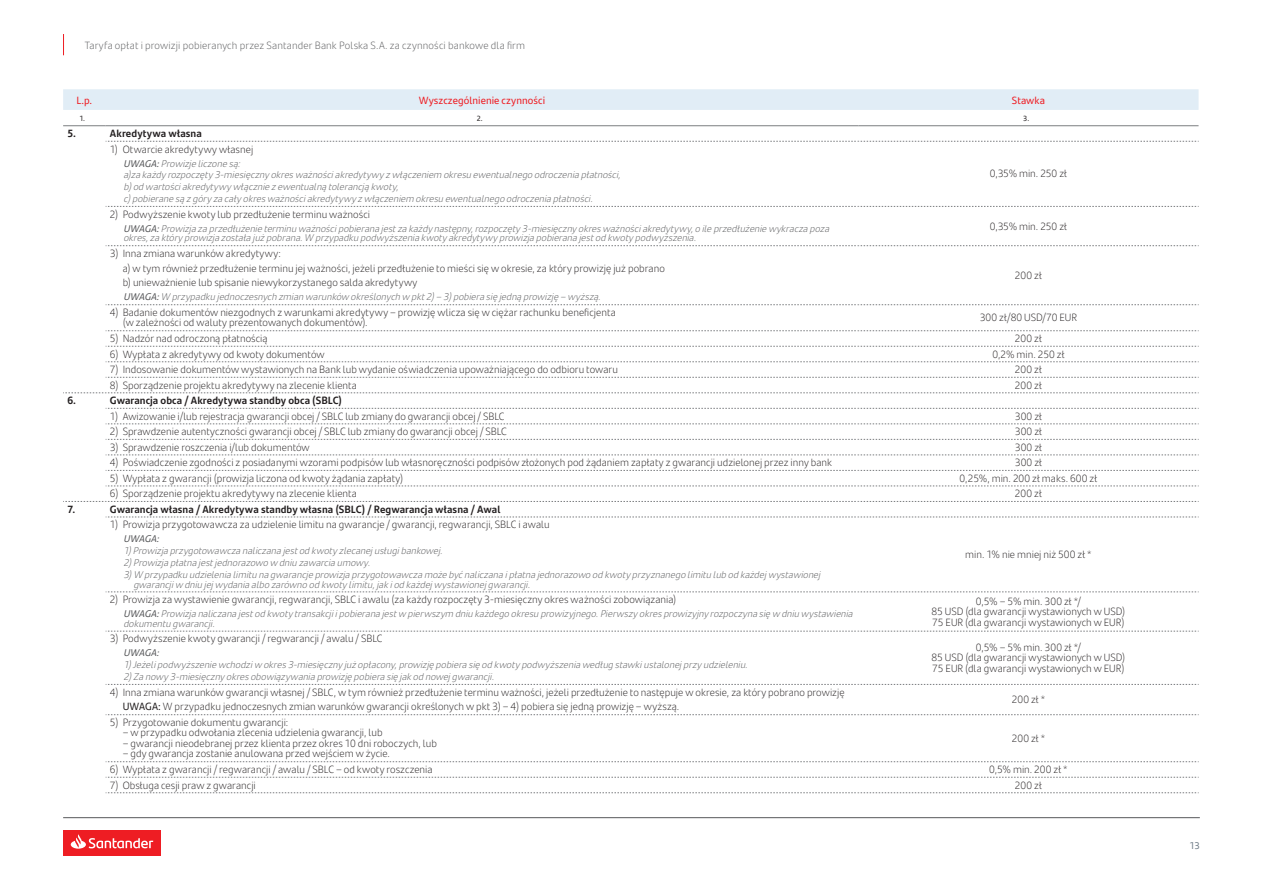
<style>
.page{position:relative;width:1263px;height:893px;background:#fff}
.page>*{position:absolute;margin:0;border:0;box-sizing:border-box;transform-origin:0 0}
.t1{font:300 10.5px/10.5px "Santander Text";color:#231f20}
.t2{font:700 10.5px "Santander Text";letter-spacing:.005em;color:#231f20}
.t3{font:300 10.5px "Santander Text";letter-spacing:.01em;color:#57585a}
.t4{font:10.5px "Santander Text";letter-spacing:.005em;color:#ee1d23}
.t5{font:italic 300 9.75px/11.9px "Santander Text";color:#57585a}
.t6{font:italic 9.75px "Santander Text";color:#57585a}
.t7{font:9.75px "Santander Text";color:#727f8a}
.t8{font:7.5px "Santander Text";color:#231f20}
.s1{font-weight:400}
</style>
<div class="page">
<svg style="left:63px;top:34px;width:1px;height:21px"></svg>
<div style="left:63px;top:830px;width:98px;height:26px;background:#ee1d23"></div>
<svg style="left:71px;top:834px;width:82px;height:15px"></svg>
<hr style="left:63px;top:817px;width:1137px;height:1px;background:#57585a">
<div style="left:63px;top:89px;width:1135px;height:21px;background:#e1edf6"></div>
<svg style="left:106px;top:141px;width:1093px;height:1px"></svg>
<svg style="left:106px;top:206px;width:1093px;height:1px"></svg>
<svg style="left:106px;top:245px;width:1093px;height:1px"></svg>
<svg style="left:106px;top:304px;width:1093px;height:1px"></svg>
<svg style="left:106px;top:330px;width:1093px;height:1px"></svg>
<svg style="left:106px;top:346px;width:1093px;height:1px"></svg>
<svg style="left:106px;top:361px;width:1093px;height:1px"></svg>
<svg style="left:106px;top:377px;width:1093px;height:1px"></svg>
<svg style="left:63px;top:393px;width:1136px;height:1px"></svg>
<svg style="left:106px;top:408px;width:1093px;height:1px"></svg>
<svg style="left:106px;top:424px;width:1093px;height:1px"></svg>
<svg style="left:106px;top:439px;width:1093px;height:1px"></svg>
<svg style="left:106px;top:455px;width:1093px;height:1px"></svg>
<svg style="left:106px;top:470px;width:1093px;height:1px"></svg>
<svg style="left:106px;top:486px;width:1093px;height:1px"></svg>
<svg style="left:63px;top:501px;width:1136px;height:1px"></svg>
<svg style="left:106px;top:517px;width:1093px;height:1px"></svg>
<svg style="left:106px;top:592px;width:1093px;height:1px"></svg>
<svg style="left:106px;top:631px;width:1093px;height:1px"></svg>
<svg style="left:106px;top:684px;width:1093px;height:1px"></svg>
<svg style="left:106px;top:714px;width:1093px;height:1px"></svg>
<svg style="left:106px;top:761px;width:1093px;height:1px"></svg>
<svg style="left:106px;top:777px;width:1093px;height:1px"></svg>
<svg style="left:106px;top:792px;width:1093px;height:1px"></svg>
<hr style="left:63px;top:125px;width:43px;height:1px;background:#7c7e81">
<hr style="left:106px;top:125px;width:752px;height:1px;background:#7c7e81">
<hr style="left:858px;top:125px;width:340px;height:1px;background:#7c7e81">
<p class="t3" style="left:85px;top:37px;width:442px">Taryfa opłat i prowizji pobieranych przez Santander Bank Polska S.A. za czynności bankowe dla firm</p>
<p class="t4" style="left:77px;top:92px;width:17px">L.p.</p>
<p class="t4" style="left:419px;top:92px;width:128px">Wyszczególnienie czynności</p>
<p class="t4" style="left:1012px;top:92px;width:34px">Stawka</p>
<p class="t8" style="left:79px;top:112px;width:7px">1.</p>
<p class="t8" style="left:477px;top:112px;width:7px">2.</p>
<p class="t8" style="left:1023px;top:112px;width:8px">3.</p>
<p class="t2" style="left:67px;top:125px;width:10px">5.</p>
<p class="t2" style="left:110px;top:125px;width:93px">Akredytywa własna</p>
<p class="t1" style="left:110px;top:143px;width:145px">1) Otwarcie akredytywy własnej</p>
<p class="t5" style="left:123px;top:157px;width:501px"><span class="s1">UWAGA:</span>Prowizjeliczonesą:<br>a)zakażdyrozpoczęty3-miesięcznyokresważnościakredytywyzwłączeniem okresuewentualnegoodroczeniapłatności, b)odwartościakredytywywłączniezewentualnątolerancjąkwoty, c)pobieranesązgóryzacałyokresważnościakredytywyzwłączeniem okresuewentualnegoodroczeniapłatności.</p>
<p class="t1" style="left:990px;top:168px;width:79px">0,35% min. 250 zł</p>
<p class="t1" style="left:110px;top:208px;width:262px">2) Podwyższenie kwoty lub przedłużenie terminu ważności</p>
<p class="t5" style="left:123px;top:223px;width:710px;line-height:9.8px"><span class="s1">UWAGA:</span>Prowizjazaprzedłużenieterminuważnościpobieranajestzakażdynastępny,rozpoczęty3-miesięcznyokresważnościakredytywy,oileprzedłużeniewykraczapoza okres,zaktóryprowizjazostałajużpobrana.W przypadkupodwyższeniakwotyakredytywyprowizjapobieranajestodkwotypodwyższenia.</p>
<p class="t1" style="left:990px;top:220px;width:79px">0,35% min. 250 zł</p>
<p class="t1" style="left:123px;top:245px;width:544px;line-height:14.7px;text-indent:-13px">3) Inna zmiana warunków akredytywy:<br>a) w tym również przedłużenie terminu jej ważności, jeżeli przedłużenie to mieści się w okresie, za który prowizję już pobrano b) unieważnienie lub spisanie niewykorzystanego salda akredytywy</p>
<p class="t5" style="left:123px;top:291px;width:481px"><span class="s1">UWAGA:</span>W przypadkujednoczesnychzmianwarunków określonychw pkt2)–3)pobierasięjednąprowizję–wyższą.</p>
<p class="t1" style="left:1015px;top:269px;width:28px">200 zł</p>
<p class="t1" style="left:123px;top:307px;width:495px;text-indent:-13px">4) Badanie dokumentów niezgodnych z warunkami akredytywy – prowizję wlicza się w ciężar rachunku beneficjenta (w zależności od waluty prezentowanych dokumentów).</p>
<p class="t1" style="left:980px;top:312px;width:99px">300 zł/80 USD/70 EUR</p>
<p class="t1" style="left:110px;top:333px;width:159px">5) Nadzór nad odroczoną płatnością</p>
<p class="t1" style="left:1015px;top:333px;width:28px">200 zł</p>
<p class="t1" style="left:110px;top:348px;width:216px">6) Wypłata z akredytywy od kwoty dokumentów</p>
<p class="t1" style="left:992px;top:348px;width:74px">0,2% min. 250 zł</p>
<p class="t1" style="left:110px;top:364px;width:510px">7) Indosowanie dokumentów wystawionych na Bank lub wydanie oświadczenia upoważniającego do odbioru towaru</p>
<p class="t1" style="left:1015px;top:364px;width:28px">200 zł</p>
<p class="t1" style="left:110px;top:379px;width:249px">8) Sporządzenie projektu akredytywy na zlecenie klienta</p>
<p class="t1" style="left:1015px;top:379px;width:28px">200 zł</p>
<p class="t2" style="left:67px;top:392px;width:10px">6.</p>
<p class="t2" style="left:110px;top:392px;width:234px">Gwarancja obca / Akredytywa standby obca (SBLC)</p>
<p class="t1" style="left:110px;top:410px;width:396px">1) Awizowanie i/lub rejestracja gwarancji obcej / SBLC lub zmiany do gwarancji obcej / SBLC</p>
<p class="t1" style="left:1015px;top:410px;width:29px">300 zł</p>
<p class="t1" style="left:110px;top:426px;width:398px">2) Sprawdzenie autentyczności gwarancji obcej / SBLC lub zmiany do gwarancji obcej / SBLC</p>
<p class="t1" style="left:1015px;top:426px;width:29px">300 zł</p>
<p class="t1" style="left:110px;top:441px;width:201px">3) Sprawdzenie roszczenia i/lub dokumentów</p>
<p class="t1" style="left:1015px;top:441px;width:29px">300 zł</p>
<p class="t1" style="left:110px;top:457px;width:724px">4) Poświadczenie zgodności z posiadanymi wzorami podpisów lub własnoręczności podpisów złożonych pod żądaniem zapłaty z gwarancji udzielonej przez inny bank</p>
<p class="t1" style="left:1015px;top:457px;width:29px">300 zł</p>
<p class="t1" style="left:110px;top:472px;width:295px">5) Wypłata z gwarancji (prowizja liczona od kwoty żądania zapłaty)</p>
<p class="t1" style="left:959px;top:472px;width:139px">0,25%, min. 200 zł maks. 600 zł</p>
<p class="t1" style="left:110px;top:488px;width:249px">6) Sporządzenie projektu akredytywy na zlecenie klienta</p>
<p class="t1" style="left:1015px;top:488px;width:28px">200 zł</p>
<p class="t2" style="left:67px;top:501px;width:9px">7.</p>
<p class="t2" style="left:110px;top:501px;width:392px">Gwarancja własna / Akredytywa standby własna (SBLC) / Regwarancja własna / Awal</p>
<p class="t1" style="left:110px;top:519px;width:441px">1) Prowizja przygotowawcza za udzielenie limitu na gwarancje / gwarancji, regwarancji, SBLC i awalu</p>
<p class="t6" style="left:123px;top:531px;width:40px">UWAGA:</p>
<p class="t5" style="left:123px;top:544px;width:699px">1)Prowizjaprzygotowawczanaliczanajestodkwotyzlecanej usługibankowej.<br>2)Prowizjapłatnajestjednorazowow dniuzawarciaumowy.<br>3)W przypadkuudzielenialimitunagwarancjeprowizjaprzygotowawczamożebyćnaliczanaipłatnajednorazowoodkwotyprzyznanegolimitulubodkażdej wystawionej</p>
<p class="t5" style="left:133px;top:578px;width:401px">gwarancjiw dniujej wydaniaalbozarównoodkwotylimitu,jakiodkażdej wystawionej gwarancji.</p>
<p class="t1" style="left:965px;top:548px;width:128px">min. 1% nie mniej niż 500 zł *</p>
<p class="t1" style="left:110px;top:594px;width:568px">2) Prowizja za wystawienie gwarancji, regwarancji, SBLC i awalu (za każdy rozpoczęty 3-miesięczny okres ważności zobowiązania)</p>
<p class="t5" style="left:123px;top:608px;width:734px;line-height:9.8px"><span class="s1">UWAGA:</span>Prowizjanaliczanajestodkwotytransakcjiipobieranajestw pierwszym dniukażdegookresuprowizyjnego.Pierwszyokresprowizyjnyrozpoczynasięw dniuwystawienia dokumentugwarancji.</p>
<p class="t1" style="left:110px;top:633px;width:274px">3) Podwyższenie kwoty gwarancji / regwarancji / awalu / SBLC</p>
<p class="t6" style="left:123px;top:646px;width:40px">UWAGA:</p>
<p class="t5" style="left:123px;top:658px;width:628px">1)Jeżelipodwyższeniewchodziw okres3-miesięcznyjużopłacony,prowizjępobierasięodkwotypodwyższeniawedługstawkiustalonej przyudzieleniu.<br>2)Zanowy3-miesięcznyokresobowiązywaniaprowizjępobierasięjakodnowej gwarancji.</p>
<p class="t1" style="left:931px;top:595px;width:195px;text-align:center">0,5% – 5% min. 300 zł */<br>85 USD (dla gwarancji wystawionych w USD)<br>75 EUR (dla gwarancji wystawionych w EUR)</p>
<p class="t1" style="left:931px;top:641px;width:195px;text-align:center">0,5% – 5% min. 300 zł */<br>85 USD (dla gwarancji wystawionych w USD)<br>75 EUR (dla gwarancji wystawionych w EUR)</p>
<p class="t1" style="left:123px;top:684px;width:723px;line-height:14.7px;text-indent:-13px">4) Inna zmiana warunków gwarancji własnej / SBLC, w tym również przedłużenie terminu ważności, jeżeli przedłużenie to następuje w okresie, za który pobrano prowizję<br><span class="s1">UWAGA:</span> W przypadku jednoczesnych zmian warunków gwarancji określonych w pkt 3) – 4) pobiera się jedną prowizję – wyższą.</p>
<p class="t1" style="left:1012px;top:694px;width:35px">200 zł *</p>
<p class="t1" style="left:110px;top:717px;width:180px">5) Przygotowanie dokumentu gwarancji:</p>
<p class="t1" style="left:123px;top:727px;width:261px">– w przypadku odwołania zlecenia udzielenia gwarancji, lub</p>
<p class="t1" style="left:123px;top:738px;width:316px">– gwarancji nieodebranej przez klienta przez okres 10 dni roboczych, lub</p>
<p class="t1" style="left:123px;top:748px;width:269px">– gdy gwarancja zostanie anulowana przed wejściem w życie.</p>
<p class="t1" style="left:1012px;top:732px;width:35px">200 zł *</p>
<p class="t1" style="left:110px;top:764px;width:324px">6) Wypłata z gwarancji / regwarancji / awalu / SBLC – od kwoty roszczenia</p>
<p class="t1" style="left:989px;top:764px;width:80px">0,5% min. 200 zł *</p>
<p class="t1" style="left:110px;top:779px;width:147px">7) Obsługa cesji praw z gwarancji</p>
<p class="t1" style="left:1015px;top:779px;width:28px">200 zł</p>
<p class="t7" style="left:1189px;top:838px;width:12px">13</p>
</div>
